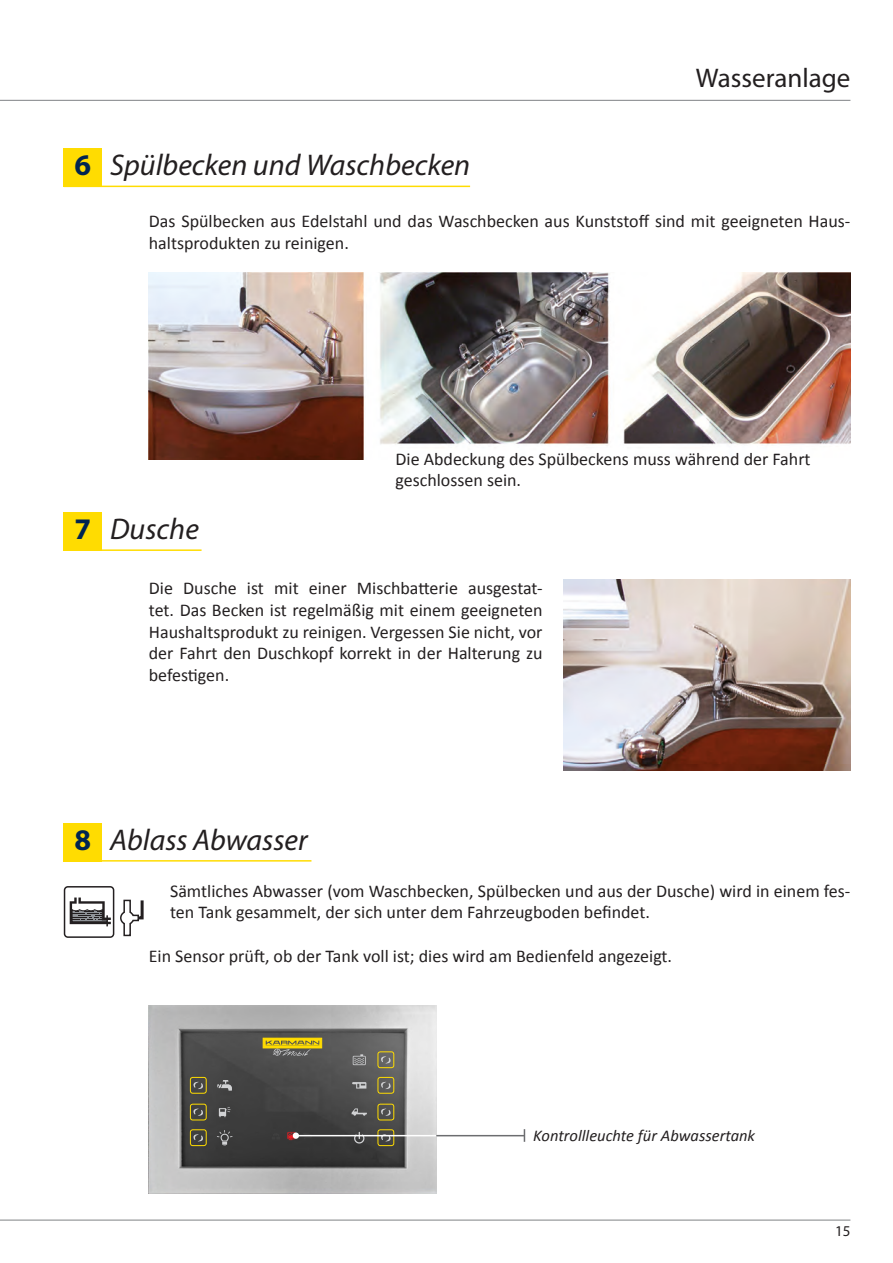
<style>
.page{position:relative;width:893px;height:1263px;background:#fff}
.page>*{position:absolute;margin:0;border:0;box-sizing:border-box;transform-origin:0 0}
.t1{font:italic 30px "Myriad Pro";color:#231f20}
.t2{font:700 30px "Myriad Pro";color:#002451}
.t3{font:27px "Myriad Pro";color:#231f20}
.t4{font:18px/21.6px "Calibri";color:#231f20}
.t5{font:italic 16.5px "Calibri";color:#231f20}
.t6{font:15px "Myriad Pro";color:#231f20}
</style>
<div class="page">
<hr style="left:0;top:1220px;width:850px;height:1px;background:#808285">
<hr style="left:0;top:100px;width:850px;height:1px;background:#808285">
<img style="left:149px;top:273px;width:701px;height:186px">
<img style="left:564px;top:580px;width:286px;height:190px">
<svg style="left:120px;top:899px;width:24px;height:38px"></svg>
<div style="left:64px;top:886px;width:50px;height:52px;border:2px solid #231f20;border-radius:3px"></div>
<svg style="left:70px;top:897px;width:41px;height:29px"></svg>
<svg style="left:63px;top:148px;width:408px;height:40px"></svg>
<svg style="left:63px;top:823px;width:249px;height:39px"></svg>
<svg style="left:63px;top:512px;width:139px;height:39px"></svg>
<div style="left:64px;top:149px;width:38px;height:38px;background:#ffdc01"></div>
<div style="left:64px;top:513px;width:38px;height:38px;background:#ffdc01"></div>
<div style="left:64px;top:823px;width:38px;height:38px;background:#ffdc01"></div>
<img style="left:149px;top:1006px;width:287px;height:187px">
<svg style="left:303px;top:1133px;width:9px;height:6px"></svg>
<svg style="left:272px;top:1132px;width:8px;height:7px"></svg>
<svg style="left:287px;top:1132px;width:9px;height:8px"></svg>
<svg style="left:354px;top:1132px;width:10px;height:11px"></svg>
<svg style="left:219px;top:1107px;width:12px;height:10px"></svg>
<svg style="left:217px;top:1080px;width:15px;height:10px"></svg>
<svg style="left:217px;top:1130px;width:16px;height:16px"></svg>
<svg style="left:352px;top:1082px;width:14px;height:6px"></svg>
<svg style="left:352px;top:1108px;width:15px;height:8px"></svg>
<svg style="left:353px;top:1054px;width:13px;height:11px"></svg>
<div style="left:190px;top:1077px;width:17px;height:17px;border:1px solid #ffdc01;border-radius:2px"></div>
<svg style="left:193px;top:1082px;width:10px;height:7px"></svg>
<div style="left:378px;top:1077px;width:16px;height:17px;border:1px solid #ffdc01;border-radius:2px"></div>
<svg style="left:381px;top:1082px;width:10px;height:7px"></svg>
<div style="left:378px;top:1051px;width:16px;height:17px;border:1px solid #ffdc01;border-radius:2px"></div>
<svg style="left:381px;top:1056px;width:10px;height:8px"></svg>
<div style="left:190px;top:1104px;width:17px;height:16px;border:1px solid #ffdc01;border-radius:2px"></div>
<svg style="left:193px;top:1108px;width:10px;height:8px"></svg>
<div style="left:378px;top:1104px;width:16px;height:16px;border:1px solid #ffdc01;border-radius:2px"></div>
<svg style="left:381px;top:1108px;width:10px;height:8px"></svg>
<div style="left:190px;top:1129px;width:17px;height:17px;border:1px solid #ffdc01;border-radius:2px"></div>
<svg style="left:193px;top:1134px;width:10px;height:7px"></svg>
<div style="left:378px;top:1129px;width:16px;height:17px;border:1px solid #ffdc01;border-radius:2px"></div>
<svg style="left:381px;top:1134px;width:10px;height:7px"></svg>
<svg style="left:263px;top:1038px;width:59px;height:18px"></svg>
<svg style="left:524px;top:1129px;width:1px;height:13px"></svg>
<hr style="left:297px;top:1135px;width:140px;height:1px;background:#fff">
<hr style="left:436px;top:1135px;width:88px;height:1px;background:#6c6d70">
<div style="left:293px;top:1132px;width:6px;height:7px;background:#fff;border-radius:50%"></div>
<h2 class="t3" style="left:696px;top:61px;width:156px">Wasseranlage</h2>
<p class="t2" style="left:75px;top:146px;width:18px">6</p>
<p class="t1" style="left:110px;top:147px;width:362px">Spülbecken und Waschbecken</p>
<p class="t4" style="left:149px;top:210px;width:703px">Das Spülbecken aus Edelstahl und das Waschbecken aus Kunststoff sind mit geeigneten Haus&shy;haltsprodukten zu reinigen.</p>
<p class="t2" style="left:75px;top:509px;width:18px">7</p>
<p class="t1" style="left:110px;top:511px;width:90px">Dusche</p>
<p class="t4" style="left:395px;top:448px;width:417px">Die Abdeckung des Spülbeckens muss während der Fahrt geschlossen sein.</p>
<p class="t4" style="left:149px;top:578px;width:395px;text-align:justify">Die Dusche ist mit einer Mischbatterie ausgestat&shy;tet. Das Becken ist regelmäßig mit einem geeigneten Haushaltsprodukt zu reinigen. Vergessen Sie nicht, vor der Fahrt den Duschkopf korrekt in der Halterung zu befestigen.</p>
<p class="t2" style="left:75px;top:820px;width:18px">8</p>
<p class="t1" style="left:110px;top:821px;width:199px">Ablass Abwasser</p>
<p class="t4" style="left:170px;top:880px;width:682px">Sämtliches Abwasser (vom Waschbecken, Spülbecken und aus der Dusche) wird in einem fes&shy;ten Tank gesammelt, der sich unter dem Fahrzeugboden befindet.</p>
<p class="t4" style="left:149px;top:945px;width:525px">Ein Sensor prüft, ob der Tank voll ist; dies wird am Bedienfeld angezeigt.</p>
<p class="t5" style="left:533px;top:1124px;width:223px">Kontrollleuchte für Abwassertank</p>
<p class="t6" style="left:835px;top:1222px;width:17px">15</p>
</div>
